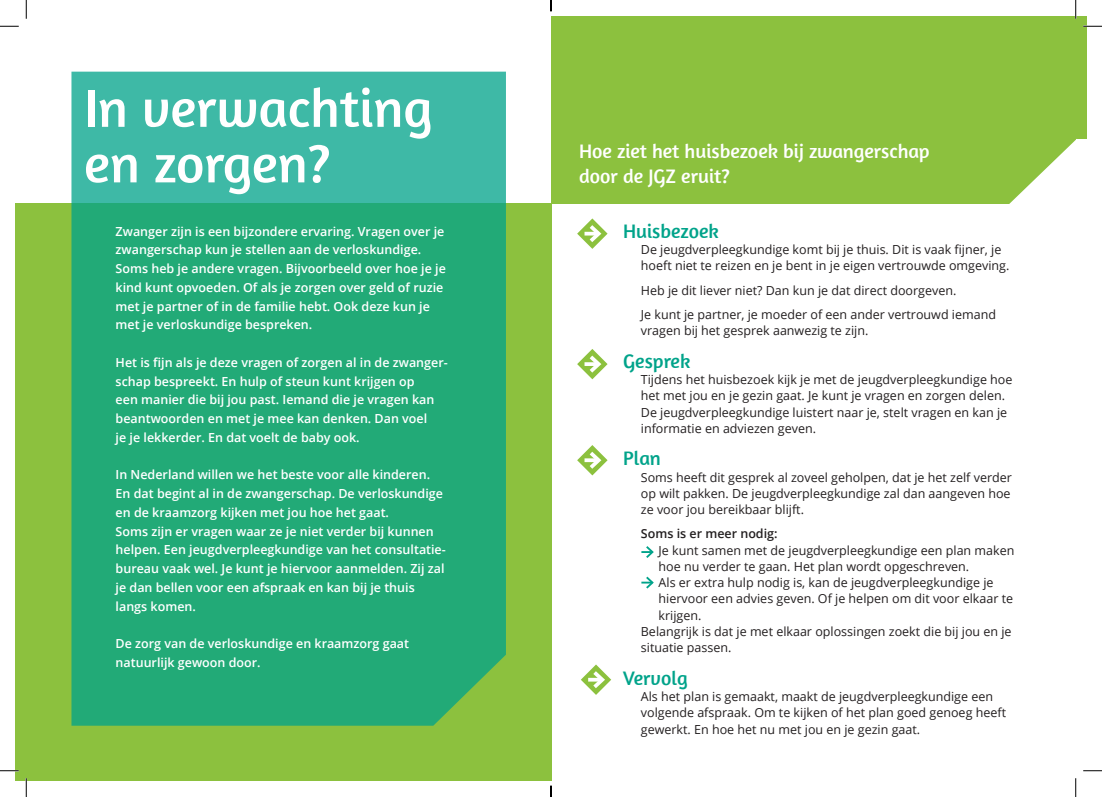
<style>
.page{position:relative;width:1102px;height:797px;background:#fff}
.page>*{position:absolute;margin:0;border:0;box-sizing:border-box;transform-origin:0 0}
.t1{font:54.62px/55.5px "Amaranth";color:#fff}
.t2{font:20px/25px "Amaranth";color:#fff}
.t3{font:20px "Amaranth";color:#00a38a}
.t4{font:12.5px/16.2px "Open Sans";color:#231f20}
.t5{font:600 12.5px/18.8px "Open Sans";color:#fff}
.t6{font:600 12.5px "Open Sans";color:#231f20}
</style>
<div class="page">
<div style="left:16px;top:203px;width:536px;height:578px;background:#8cc13e"></div>
<svg style="left:71px;top:72px;width:435px;height:653px;fill:#2a7"></svg>
<svg style="left:577px;top:218px;width:30px;height:31px"></svg>
<svg style="left:577px;top:349px;width:30px;height:30px"></svg>
<svg style="left:577px;top:445px;width:30px;height:30px"></svg>
<svg style="left:581px;top:664px;width:30px;height:31px"></svg>
<svg style="left:641px;top:546px;width:13px;height:12px"></svg>
<svg style="left:641px;top:576px;width:13px;height:13px"></svg>
<div style="left:551px;top:16px;width:535px;height:187px;background:#8cc13e"></div>
<svg style="left:1004px;top:139px;width:72px;height:65px"></svg>
<div style="left:1075px;top:140px;width:11px;height:90px;background:#fff"></div>
<svg style="left:0;top:25px;width:19px;height:2px"></svg>
<svg style="left:1083px;top:25px;width:18px;height:2px"></svg>
<svg style="left:0;top:770px;width:19px;height:1px"></svg>
<svg style="left:1083px;top:770px;width:18px;height:1px"></svg>
<svg style="left:25px;top:0;width:2px;height:19px"></svg>
<svg style="left:25px;top:778px;width:2px;height:19px"></svg>
<svg style="left:1075px;top:0;width:1px;height:19px"></svg>
<svg style="left:1075px;top:778px;width:1px;height:19px"></svg>
<svg style="left:550px;top:785px;width:1px;height:12px"></svg>
<h1 class="t1" style="left:84px;top:80px;width:350px">In verwachting en zorgen?</h1>
<p class="t5" style="left:116px;top:221px;width:332px">Zwanger zijn is een bijzondere ervaring. Vragen over je zwangerschap kun je stellen aan de verloskundige.<br>Soms heb je andere vragen. Bijvoorbeeld over hoe je je kind kunt opvoeden. Of als je zorgen over geld of ruzie met je partner of in de familie hebt. Ook deze kun je met je verloskundige bespreken.</p>
<p class="t5" style="left:116px;top:353px;width:333px">Het is fijn als je deze vragen of zorgen al in de zwanger&shy;schap bespreekt. En hulp of steun kunt krijgen op<br>een manier die bij jou past. Iemand die je vragen kan beantwoorden en met je mee kan denken. Dan voel<br>je je lekkerder. En dat voelt de baby ook.</p>
<p class="t5" style="left:116px;top:465px;width:332px">In Nederland willen we het beste voor alle kinderen.<br>En dat begint al in de zwangerschap. De verloskundige en de kraamzorg kijken met jou hoe het gaat.<br>Soms zijn er vragen waar ze je niet verder bij kunnen helpen. Een jeugdverpleegkundige van het consultatie&shy;bureau vaak wel. Je kunt je hiervoor aanmelden. Zij zal je dan bellen voor een afspraak en kan bij je thuis langs komen.</p>
<p class="t5" style="left:116px;top:634px;width:295px">De zorg van de verloskundige en kraamzorg gaat natuurlijk gewoon door.</p>
<h2 class="t2" style="left:579px;top:139px;width:352px">Hoe ziet het huisbezoek bij zwangerschap door de JGZ eruit?</h2>
<h2 class="t3" style="left:623px;top:219px;width:97px">Huisbezoek</h2>
<p class="t4" style="left:640px;top:241px;width:370px">De jeugdverpleegkundige komt bij je thuis. Dit is vaak fijner, je hoeft niet te reizen en je bent in je eigen vertrouwde omgeving.</p>
<p class="t4" style="left:640px;top:277px;width:356px;line-height:24.4px">Heb je dit liever niet? Dan kun je dat direct doorgeven.<br>Je kunt je partner, je moeder of een ander vertrouwd iemand</p>
<p class="t4" style="left:640px;top:322px;width:229px">vragen bij het gesprek aanwezig te zijn.</p>
<h2 class="t3" style="left:623px;top:349px;width:69px">Gesprek</h2>
<p class="t4" style="left:640px;top:371px;width:373px">Tijdens het huisbezoek kijk je met de jeugdverpleegkundige hoe het met jou en je gezin gaat. Je kunt je vragen en zorgen delen.<br>De jeugdverpleegkundige luistert naar je, stelt vragen en kan je informatie en adviezen geven.</p>
<h2 class="t3" style="left:623px;top:446px;width:39px">Plan</h2>
<p class="t4" style="left:640px;top:468px;width:372px;text-align:justify">Soms heeft dit gesprek al zoveel geholpen, dat je het zelf verder op wilt pakken. De jeugdverpleegkundige zal dan aangeven hoe ze voor jou bereikbaar blijft.</p>
<p class="t6" style="left:640px;top:525px;width:138px">Soms is er meer nodig:</p>
<p class="t4" style="left:658px;top:541px;width:357px">Je kunt samen met de jeugdverpleegkundige een plan maken</p>
<p class="t4" style="left:658px;top:558px;width:312px">hoe nu verder te gaan. Het plan wordt opgeschreven.</p>
<p class="t4" style="left:658px;top:574px;width:336px">Als er extra hulp nodig is, kan de jeugdverpleegkundige je</p>
<p class="t4" style="left:658px;top:590px;width:356px">hiervoor een advies geven. Of je helpen om dit voor elkaar te</p>
<p class="t4" style="left:658px;top:606px;width:44px">krijgen.</p>
<p class="t4" style="left:640px;top:623px;width:372px">Belangrijk is dat je met elkaar oplossingen zoekt die bij jou en je</p>
<p class="t4" style="left:640px;top:639px;width:92px">situatie passen.</p>
<h2 class="t3" style="left:623px;top:666px;width:66px">Vervolg</h2>
<p class="t4" style="left:640px;top:688px;width:367px">Als het plan is gemaakt, maakt de jeugdverpleegkundige een volgende afspraak. Om te kijken of het plan goed genoeg heeft gewerkt. En hoe het nu met jou en je gezin gaat.</p>
</div>
